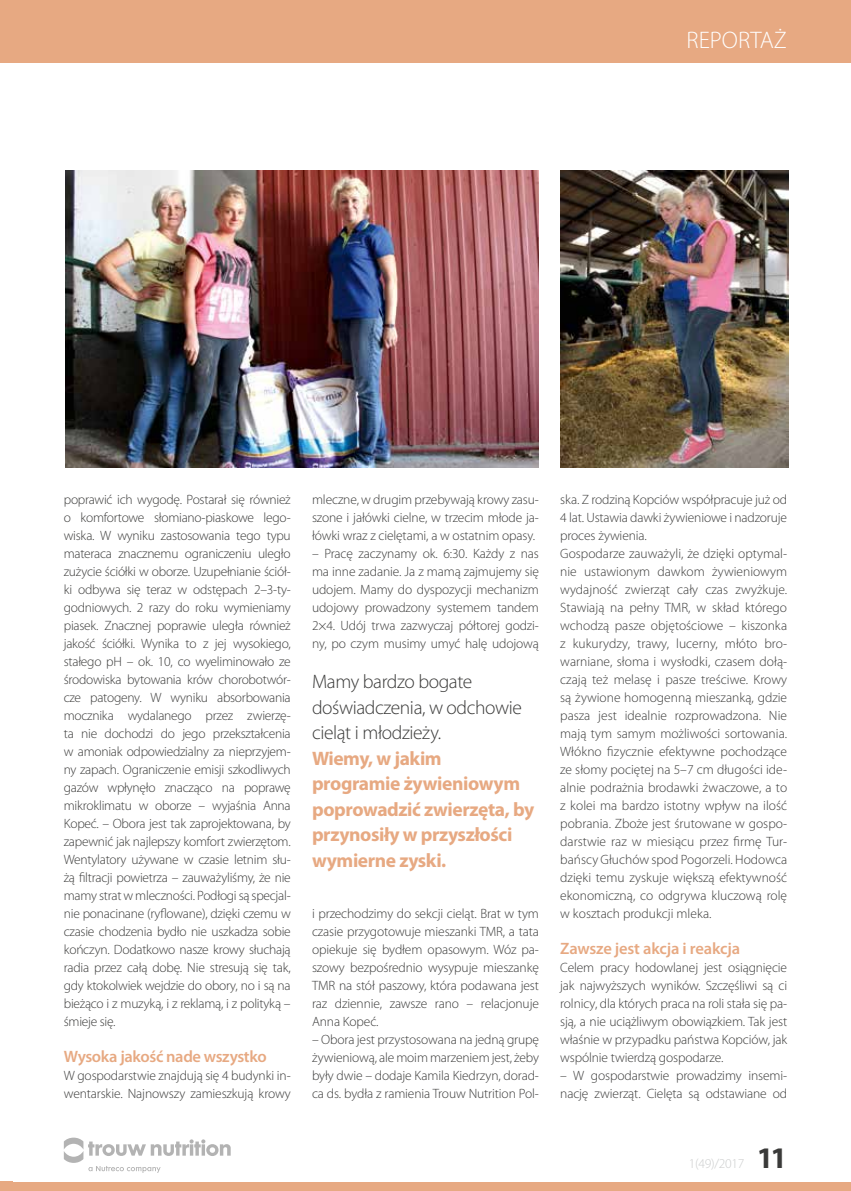
<style>
.page{position:relative;width:851px;height:1191px;background:#fff}
.page>*{position:absolute;margin:0;border:0;box-sizing:border-box;transform-origin:0 0}
.t1{font:300 24px "Myriad Pro";color:#fff}
.t2{font:700 19.5px/25.5px "Myriad Pro";letter-spacing:-.02em;color:#e7a982}
.t3{font:300 19.5px/25.5px "Myriad Pro";letter-spacing:-.02em;color:#3a3a39}
.t4{font:600 16.5px "Myriad Pro";letter-spacing:-.02em;color:#e7a982}
.t5{font:300 13.5px/18px "Myriad Pro";color:#3a3a39;text-align:justify}
.t6{font:300 13.5px "Myriad Pro";letter-spacing:-.02em;color:#cbcccc}
.s1{font-weight:700;font-size:30px;color:#3a3a39}
</style>
<div class="page">
<div style="left:0;top:1181px;width:850px;height:10px;background:#e7a982"></div>
<div style="left:0;top:0;width:850px;height:63px;background:#e7a982"></div>
<svg style="left:64px;top:1137px;width:167px;height:36px"></svg>
<img style="left:66px;top:170px;width:473px;height:297px">
<img style="left:560px;top:170px;width:228px;height:297px">
<h1 class="t1" style="left:686px;top:26px;width:102px">reportaż</h1>
<p class="t5" style="left:64px;top:490px;width:228px">poprawić ich wygodę. Postarał się również o komfortowe słomiano-piaskowe lego&shy;wiska. W wyniku zastosowania tego typu materaca znacznemu ograniczeniu uległo zużycie ściółki w oborze. Uzupełnianie ściół&shy;ki odbywa się teraz w odstępach 2–3-ty&shy;godniowych. 2 razy do roku wymieniamy piasek. Znacznej poprawie uległa również jakość ściółki. Wynika to z jej wysokiego, stałego pH – ok. 10, co wyeliminowało ze środowiska bytowania krów chorobotwór&shy;cze patogeny. W wyniku absorbowania mocznika wydalanego przez zwierzę&shy;ta nie dochodzi do jego przekształcenia w amoniak odpowiedzialny za nieprzyjem&shy;ny zapach. Ograniczenie emisji szkodliwych gazów wpłynęło znacząco na poprawę mikroklimatu w oborze – wyjaśnia Anna Kopeć. – Obora jest tak zaprojektowana, by zapewnić jak najlepszy komfort zwierzętom.<br>Wentylatory używane w czasie letnim słu&shy;żą filtracji powietrza – zauważyliśmy, że nie mamy strat w mleczności. Podłogi są specjal&shy;nie ponacinane (ryflowane), dzięki czemu w czasie chodzenia bydło nie uszkadza sobie kończyn. Dodatkowo nasze krowy słuchają radia przez całą dobę. Nie stresują się tak, gdy ktokolwiek wejdzie do obory, no i są na bieżąco i z muzyką, i z reklamą, i z polityką – śmieje się.</p>
<p class="t4" style="left:64px;top:1046px;width:204px">Wysoka jakość nade wszystko</p>
<p class="t5" style="left:64px;top:1066px;width:228px">W gospodarstwie znajdują się 4 budynki in&shy;wentarskie. Najnowszy zamieszkują krowy</p>
<p class="t5" style="left:312px;top:490px;width:228px">mleczne, w drugim przebywają krowy zasu&shy;szone i jałówki cielne, w trzecim młode ja&shy;łówki wraz z cielętami, a w ostatnim opasy.</p>
<p class="t5" style="left:312px;top:544px;width:228px">– Pracę zaczynamy ok. 6:30. Każdy z nas ma inne zadanie. Ja z mamą zajmujemy się udojem. Mamy do dyspozycji mechanizm udojowy prowadzony systemem tandem 2×4. U dój trwa zazwyczaj półtorej godzi&shy;ny, po czym musimy umyć halę udojową</p>
<h2 class="t3" style="left:312px;top:669px;width:211px">Mamy bardzo bogate doświadczenia, w odchowie cieląt i młodzieży.</h2>
<h2 class="t2" style="left:312px;top:745px;width:224px">Wiemy, w jakim programie żywieniowym poprowadzić zwierzęta, by przynosiły w przyszłości wymierne zyski.</h2>
<p class="t5" style="left:312px;top:904px;width:228px">i przechodzimy do sekcji cieląt. Brat w tym czasie przygotowuje mieszanki TMR, a tata opiekuje się bydłem opasowym. Wóz pa&shy;szowy bezpośrednio wysypuje mieszankę TMR na stół paszowy, która podawana jest raz dziennie, zawsze rano – relacjonuje Anna Kopeć.</p>
<p class="t5" style="left:312px;top:1030px;width:228px">– Obora jest przystosowana na jedną grupę żywieniową, ale moim marzeniem jest, żeby były dwie – dodaje Kamila Kiedrzyn, dorad&shy;ca ds. bydła z ramienia Trouw Nutrition Pol-</p>
<p class="t5" style="left:560px;top:490px;width:228px;text-align:left">ska. Z rodziną Kopciów współpracuje już od 4 lat. U stawia dawki żywieniowe i nadzoruje proces żywienia.<br>Gospodarze zauważyli, że dzięki optymal&shy;nie ustawionym dawkom żywieniowym wydajność zwierząt cały czas zwyżkuje.<br>Stawiają na pełny TMR, w skład którego wchodzą pasze objętościowe – kiszonka z kukurydzy, trawy, lucerny, młóto bro&shy;warniane, słoma i wysłodki, czasem dołą&shy;czają też melasę i pasze treściwe. Krowy są żywione homogenną mieszanką, gdzie pasza jest idealnie rozprowadzona. Nie mają tym samym możliwości sortowania.<br>Włókno fizycznie efektywne pochodzące ze słomy pociętej na 5–7 cm długości ide&shy;alnie podrażnia brodawki żwaczowe, a to z kolei ma bardzo istotny wpływ na ilość pobrania. Zboże jest śrutowane w gospo&shy;darstwie raz w miesiącu przez firmę Tur&shy;bańscy Głuchów spod Pogorzeli. Hodowca dzięki temu zyskuje większą efektywność ekonomiczną, co odgrywa kluczową rolę w kosztach produkcji mleka.</p>
<p class="t4" style="left:560px;top:938px;width:181px">Zawsze jest akcja i reakcja</p>
<p class="t5" style="left:560px;top:958px;width:228px">Celem pracy hodowlanej jest osiągnięcie jak najwyższych wyników. Szczęśliwi są ci rolnicy, dla których praca na roli stała się pa&shy;sją, a nie uciążliwym obowiązkiem. Tak jest właśnie w przypadku państwa Kopciów, jak wspólnie twierdzą gospodarze.</p>
<p class="t5" style="left:560px;top:1066px;width:228px">– W gospodarstwie prowadzimy insemi&shy;nację zwierząt. Cielęta są odstawiane od</p>
<p class="t6" style="left:688px;top:1155px;width:100px">1(49)/2017 <span class="s1">11</span></p>
</div>
